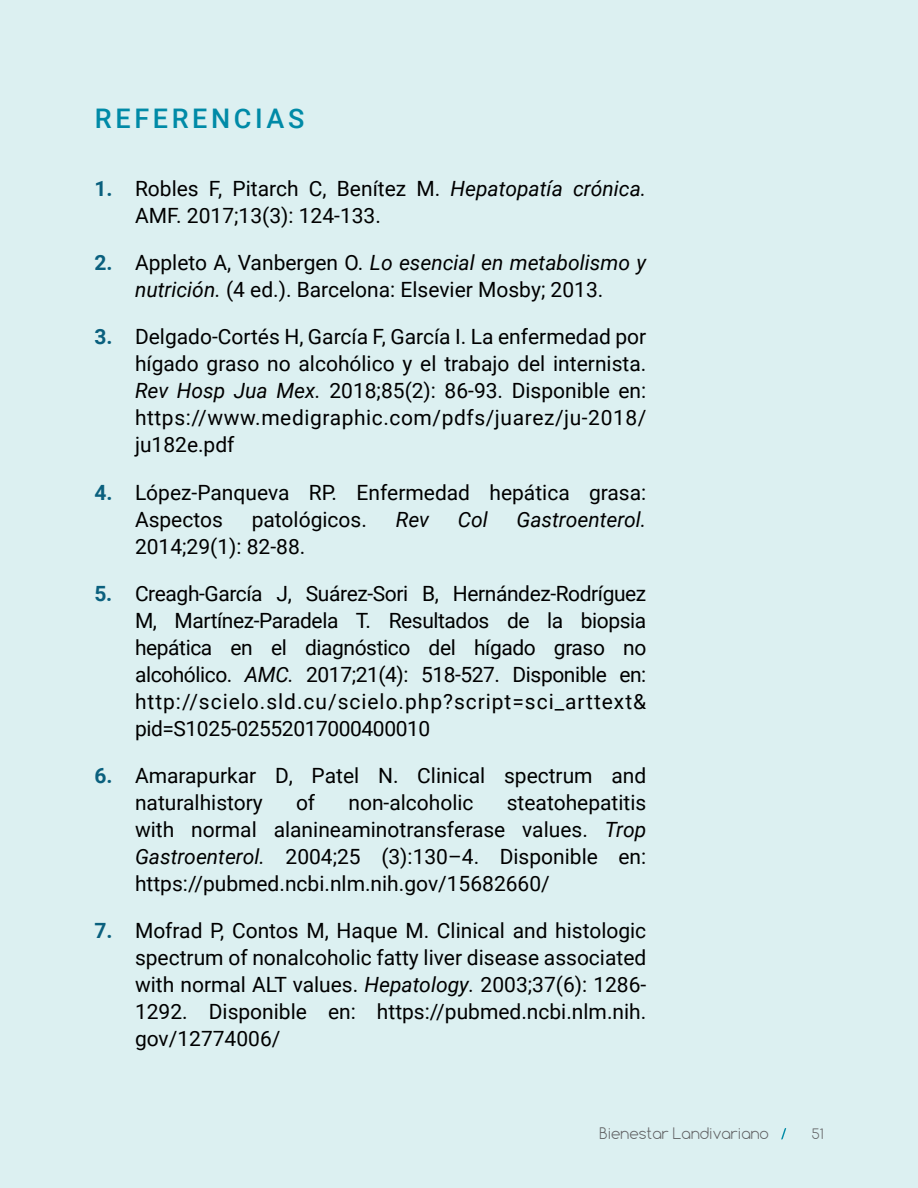
<style>
.page{position:relative;width:918px;height:1188px;background:#dcf0f1}
.page>*{position:absolute;margin:0;border:0;box-sizing:border-box;transform-origin:0 0}
.t1{font:500 27px "Roboto";letter-spacing:.135em;color:#008aa7}
.t2{font:21px/27px "Roboto";color:#000;text-align:justify}
.t3{font:italic 21px "Roboto";color:#000}
.t4{font:300 15px "Comfortaa";color:#636466}
.t5{font:300 13.5px "Comfortaa";color:#636466}
.s1{font-weight:700;color:#0a607e}
.s2{font-style:italic}
</style>
<div class="page">
<svg style="left:781px;top:1128px;width:6px;height:12px"></svg>
<p class="t1" style="left:95px;top:100px;width:211px">REFERENCIAS</p>
<p class="t2" style="left:135px;top:174px;width:513px;text-indent:-41px"><span class="s1">1.</span> Robles F, Pitarch C, Benítez M. <span class="s2">Hepatopatía crónica.<br></span>AMF. 2017;13(3): 124-133.</p>
<p class="t2" style="left:95px;top:248px;width:553px;text-align:center"><span class="s1">2.</span> Appleto A, Vanbergen O. <span class="s2">Lo esencial en metabolismo y nutrición.</span> (4 ed.). Barcelona: Elsevier Mosby; 2013.</p>
<p class="t2" style="left:135px;top:323px;width:513px;text-indent:-41px"><span class="s1">3.</span> Delgado-Cortés H, García F, García I. La enfermedad por hígado graso no alcohólico y el trabajo del internista.<br><span class="s2">Rev Hosp Jua Mex.</span> 2018;85(2): 86-93. Disponible en: https://www.medigraphic.com/pdfs/juarez/ju-2018/ ju182e.pdf</p>
<p class="t2" style="left:135px;top:478px;width:513px;text-indent:-41px"><span class="s1">4.</span> López-Panqueva RP. Enfermedad hepática grasa:<br>Aspectos</p>
<p class="t2" style="left:252px;top:505px;width:117px">patológicos.</p>
<p class="t3" style="left:396px;top:504px;width:35px">Rev</p>
<p class="t3" style="left:458px;top:504px;width:32px">Col</p>
<p class="t3" style="left:516px;top:504px;width:131px">Gastroenterol.</p>
<p class="t2" style="left:135px;top:532px;width:172px">2014;29(1): 82-88.</p>
<p class="t2" style="left:135px;top:579px;width:513px;text-indent:-41px"><span class="s1">5.</span> Creagh-García J, Suárez-Sori B, Hernández-Rodríguez M, Martínez-Paradela T. Resultados de la biopsia hepática en el diagnóstico del hígado graso no alcohólico. <span class="s2">AMC.</span> 2017;21(4): 518-527. Disponible en: http://scielo.sld.cu/scielo.php?script=sci_arttext&amp; pid=S1025-02552017000400010</p>
<p class="t2" style="left:135px;top:761px;width:513px;text-indent:-41px"><span class="s1">6.</span> Amarapurkar D, Patel N. Clinical spectrum and naturalhistory</p>
<p class="t2" style="left:296px;top:788px;width:21px">of</p>
<p class="t2" style="left:348px;top:788px;width:127px">non-alcoholic</p>
<p class="t2" style="left:135px;top:788px;width:513px;text-indent:372px">steatohepatitis with normal alanineaminotransferase values. <span class="s2">Trop Gastroenterol.</span> 2004;25 (3):130–4. Disponible en: https://pubmed.ncbi.nlm.nih.gov/15682660/</p>
<p class="t2" style="left:135px;top:917px;width:513px;text-indent:-41px"><span class="s1">7.</span> Mofrad P, Contos M, Haque M. Clinical and histologic spectrum of nonalcoholic fatty liver disease associated with normal ALT values. <span class="s2">Hepatology.</span> 2003;37(6): 1286- 1292. Disponible en: https://pubmed.ncbi.nlm.nih. gov/12774006/</p>
<p class="t4" style="left:599px;top:1124px;width:171px">Bienestar Landivariano</p>
<p class="t5" style="left:812px;top:1125px;width:13px">51</p>
</div>
